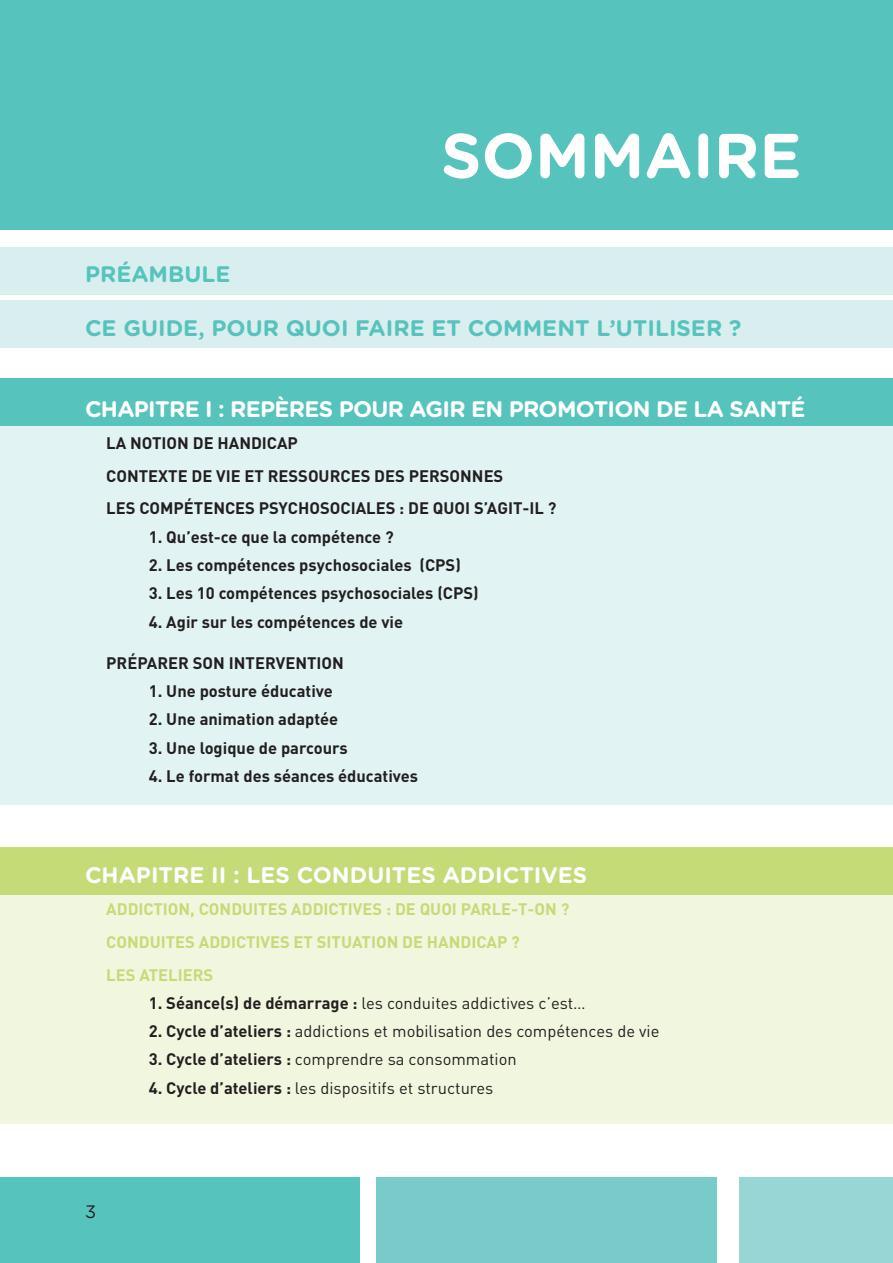
<style>
.page{position:relative;width:893px;height:1263px;background:#fff}
.page>*{position:absolute;margin:0;border:0;box-sizing:border-box;transform-origin:0 0}
.t1{font:700 63px "Gotham Rounded";color:#fff}
.t2{font:700 22.5px "Gotham Rounded";color:#56c3bd}
.t3{font:700 22.5px "Gotham Rounded";letter-spacing:-.03em;color:#fff}
.t4{font:700 22.5px "Gotham Rounded";color:#fff}
.t5{font:18px "Gotham Rounded";color:#231f20}
.t6{font:700 16.5px/32.5px "DIN";color:#231f20}
.t7{font:500 16.5px "DIN";color:#231f20}
.t8{font:700 16.5px "DIN";color:#c4db77}
.s1{font-weight:700}
</style>
<div class="page">
<div style="left:0;top:1178px;width:359px;height:85px;background:#56c3bd"></div>
<div style="left:376px;top:1178px;width:340px;height:85px;background:#78cbc9"></div>
<div style="left:740px;top:1178px;width:153px;height:85px;background:#97d6d5"></div>
<div style="left:0;top:378px;width:893px;height:48px;background:#56c3bd"></div>
<div style="left:0;top:300px;width:893px;height:48px;background:#d9efef"></div>
<div style="left:0;top:247px;width:893px;height:47px;background:#d9efef"></div>
<div style="left:0;top:426px;width:893px;height:379px;background:#e1f3f3"></div>
<div style="left:0;top:0;width:893px;height:230px;background:#56c3bd"></div>
<div style="left:0;top:895px;width:893px;height:229px;background:#f1f6df"></div>
<div style="left:0;top:847px;width:893px;height:48px;background:#c4db77"></div>
<h1 class="t1" style="left:441px;top:109px;width:362px">SOMMAIRE</h1>
<h2 class="t2" style="left:85px;top:257px;width:144px">PRÉAM BULE</h2>
<h2 class="t2" style="left:85px;top:311px;width:299px">CE GUI DE, POUR QUOI FAIRE</h2>
<h2 class="t2" style="left:431px;top:311px;width:72px">ET COMME</h2>
<h2 class="t2" style="left:557px;top:311px;width:185px">NT L’UTI LISER ?</h2>
<h2 class="t3" style="left:85px;top:392px;width:457px">CHAPITRE I : REPÈRES POUR AGIR EN PROMO</h2>
<h2 class="t3" style="left:594px;top:392px;width:213px">TION DE LA SANTÉ</h2>
<p class="t6" style="left:106px;top:426px;width:452px">LA NOTION DE HANDICAP<br>CONTEXTE DE VIE ET RESSOURCES DES PERSONNES<br>LES COMPÉTENCES PSYCHOSOCIALES : DE QUOI S’AGIT-IL ?</p>
<p class="t6" style="left:149px;top:520px;width:246px">1. Qu’est-ce que la compétence ?</p>
<p class="t6" style="left:149px;top:548px;width:314px">2. Les compétences psychosociales (CPS)</p>
<p class="t6" style="left:149px;top:576px;width:331px">3. Les 10 compétences psychosociales (CPS)</p>
<p class="t6" style="left:149px;top:605px;width:256px">4. Agir sur les compétences de vie</p>
<p class="t6" style="left:106px;top:646px;width:239px">PRÉPARER SON INTERVENTION</p>
<p class="t6" style="left:149px;top:674px;width:186px">1. Une posture éducative</p>
<p class="t6" style="left:149px;top:702px;width:191px">2. Une animation adaptée</p>
<p class="t6" style="left:149px;top:731px;width:200px">3. Une logique de parcours</p>
<p class="t6" style="left:149px;top:759px;width:271px">4. Le format des séances éducatives</p>
<h2 class="t4" style="left:85px;top:858px;width:504px">CHAPITRE II : LES CONDUITES ADDICTIVES</h2>
<p class="t8" style="left:106px;top:899px;width:21px">Addiction</p>
<p class="t8" style="left:190px;top:899px;width:20px">, conduites</p>
<p class="t8" style="left:291px;top:899px;width:11px">addictives</p>
<p class="t8" style="left:386px;top:899px;width:44px">: de quoi</p>
<p class="t8" style="left:461px;top:899px;width:11px">parle</p>
<p class="t8" style="left:511px;top:899px;width:60px">-t-on ?</p>
<p class="t8" style="left:106px;top:931px;width:21px">Conduites</p>
<p class="t8" style="left:199px;top:931px;width:11px">addictives</p>
<p class="t8" style="left:294px;top:931px;width:34px">et situation</p>
<p class="t8" style="left:402px;top:931px;width:36px">de handicap</p>
<p class="t8" style="left:511px;top:931px;width:10px">?</p>
<p class="t8" style="left:106px;top:964px;width:44px">Les ateliers</p>
<p class="t7" style="left:149px;top:992px;width:438px"><span class="s1">1. Séance(s) de démarrage :</span> les conduites addictives c’est…</p>
<p class="t7" style="left:149px;top:1021px;width:512px"><span class="s1">2. Cycle d’ateliers :</span> addictions et mobilisation des compétences de vie</p>
<p class="t7" style="left:149px;top:1049px;width:369px"><span class="s1">3. Cycle d’ateliers :</span> comprendre sa consommation</p>
<p class="t7" style="left:149px;top:1077px;width:346px"><span class="s1">4. Cycle d’ateliers :</span> les dispositifs et structures</p>
<p class="t5" style="left:85px;top:1199px;width:13px">3</p>
</div>
